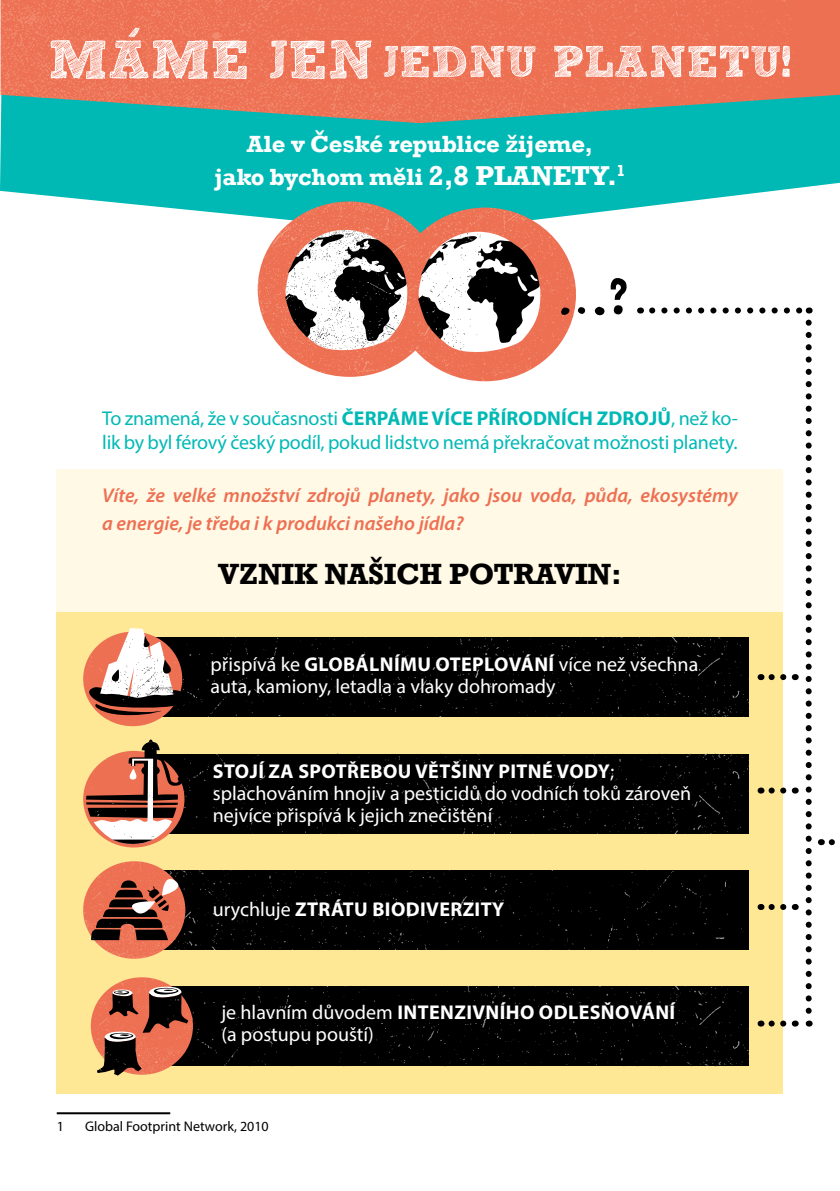
<style>
.page{position:relative;width:840px;height:1191px;background:#fff}
.page>*{position:absolute;margin:0;border:0;box-sizing:border-box;transform-origin:0 0}
.t1{font:700 30px "Rockwell WGL";letter-spacing:-.01em;color:#000}
.t2{font:700 24px/33.6px "Rockwell WGL";color:#fff;text-align:center}
.t3{font:20px/22px "Myriad Pro";color:#fff}
.t4{font:20px/24px "Myriad Pro";letter-spacing:-.01em;color:#00b9b5}
.t5{font:italic 600 20px/28.8px "Myriad Pro";color:#ee7053}
.t6{font:700 20px "Myriad Pro";letter-spacing:.02em;color:#fff}
.t7{font:14px "Myriad Pro";color:#000}
.s1{font-size:28px}
.s2{font-weight:700}
.s3{font-weight:400}
</style>
<div class="page">
<svg style="left:820px;top:839px;width:15px;height:7px"></svg>
<div style="left:57px;top:469px;width:725px;height:397px;background:#fff9e6"></div>
<div style="left:57px;top:612px;width:725px;height:482px;background:#ffe895"></div>
<svg style="left:0;top:45px;width:839px;height:172px;background:#1cc0bd"></svg>
<svg style="left:797px;top:0;width:42px;height:123px;background:#ba7f68"></svg>
<img style="left:1px;top:0;width:796px;height:123px">
<svg style="left:651px;top:307px;width:151px;height:6px"></svg>
<svg style="left:805px;top:322px;width:6px;height:704px"></svg>
<hr style="left:57px;top:1112px;width:113px;height:2px;background:#000">
<img style="left:257px;top:201px;width:318px;height:180px">
<svg style="left:285px;top:229px;width:342px;height:123px"></svg>
<img style="left:307px;top:234px;width:170px;height:65px">
<svg style="left:384px;top:45px;width:405px;height:32px;background:#f4a795"></svg>
<svg style="left:50px;top:28px;width:321px;height:51px;background:#f39f8b"></svg>
<svg style="left:760px;top:674px;width:22px;height:6px"></svg>
<svg style="left:760px;top:787px;width:22px;height:6px"></svg>
<svg style="left:760px;top:904px;width:22px;height:6px"></svg>
<svg style="left:760px;top:1020px;width:22px;height:6px"></svg>
<div style="left:182px;top:637px;width:566px;height:80px;background:#000"></div>
<div style="left:185px;top:754px;width:563px;height:79px;background:#000"></div>
<div style="left:185px;top:870px;width:563px;height:79px;background:#000"></div>
<div style="left:193px;top:986px;width:555px;height:80px;background:#000"></div>
<img style="left:83px;top:663px;width:99px;height:63px">
<svg style="left:86px;top:628px;width:104px;height:87px"></svg>
<img style="left:87px;top:635px;width:100px;height:80px">
<img style="left:83px;top:861px;width:102px;height:97px">
<svg style="left:90px;top:871px;width:96px;height:69px;background:#8b4533"></svg>
<img style="left:128px;top:879px;width:58px;height:38px">
<img style="left:83px;top:784px;width:70px;height:63px">
<svg style="left:86px;top:739px;width:99px;height:105px"></svg>
<img style="left:91px;top:977px;width:102px;height:89px">
<svg style="left:96px;top:986px;width:92px;height:89px;background:#9f5b46"></svg>
<p class="t2" style="left:214px;top:125px;width:412px">Ale v České republice žijeme,<br>jako bychom měli <span class="s1">2,8 planety.</span><sup>1</sup></p>
<p class="t4" style="left:102px;top:406px;width:636px">To znamená, že v současnosti <span class="s2">ČERPÁME VÍCE PŘÍRODNÍCH ZDROJŮ</span>, než ko&shy;lik by byl férový český podíl, pokud lidstvo nemá překračovat možnosti planety.</p>
<p class="t5" style="left:102px;top:480px;width:637px">Víte, že velké množství zdrojů planety, jako jsou voda, půda, ekosystémy a energie, je třeba i k produkci našeho jídla?</p>
<h1 class="t1" style="left:218px;top:549px;width:405px">Vznik našich potravin:</h1>
<p class="t3" style="left:210px;top:652px;width:489px">přispívá ke <span class="s2">GLOBÁLNÍMU OTEPLOVÁNÍ</span> více než všechna auta, kamiony, letadla a vlaky dohromady</p>
<p class="t3" style="left:213px;top:759px;width:480px"><span class="s2">STOJÍ ZA SPOTŘEBOU VĚTŠINY PITNÉ VODY</span>; splachováním hnojiv a pesticidů do vodních toků zároveň nejvíce přispívá k jejich znečištění</p>
<p class="t6" style="left:213px;top:896px;width:293px"><span class="s3">urychluje</span> ZTRÁTU BIODIVERZITY</p>
<p class="t3" style="left:221px;top:1001px;width:455px">je hlavním důvodem <span class="s2">INTENZIVNÍHO ODLESŇOVÁNÍ </span>(a postupu pouští)</p>
<p class="t7" style="left:57px;top:1117px;width:9px">1</p>
<p class="t7" style="left:85px;top:1117px;width:185px">Global Footprint Network, 2010</p>
</div>
